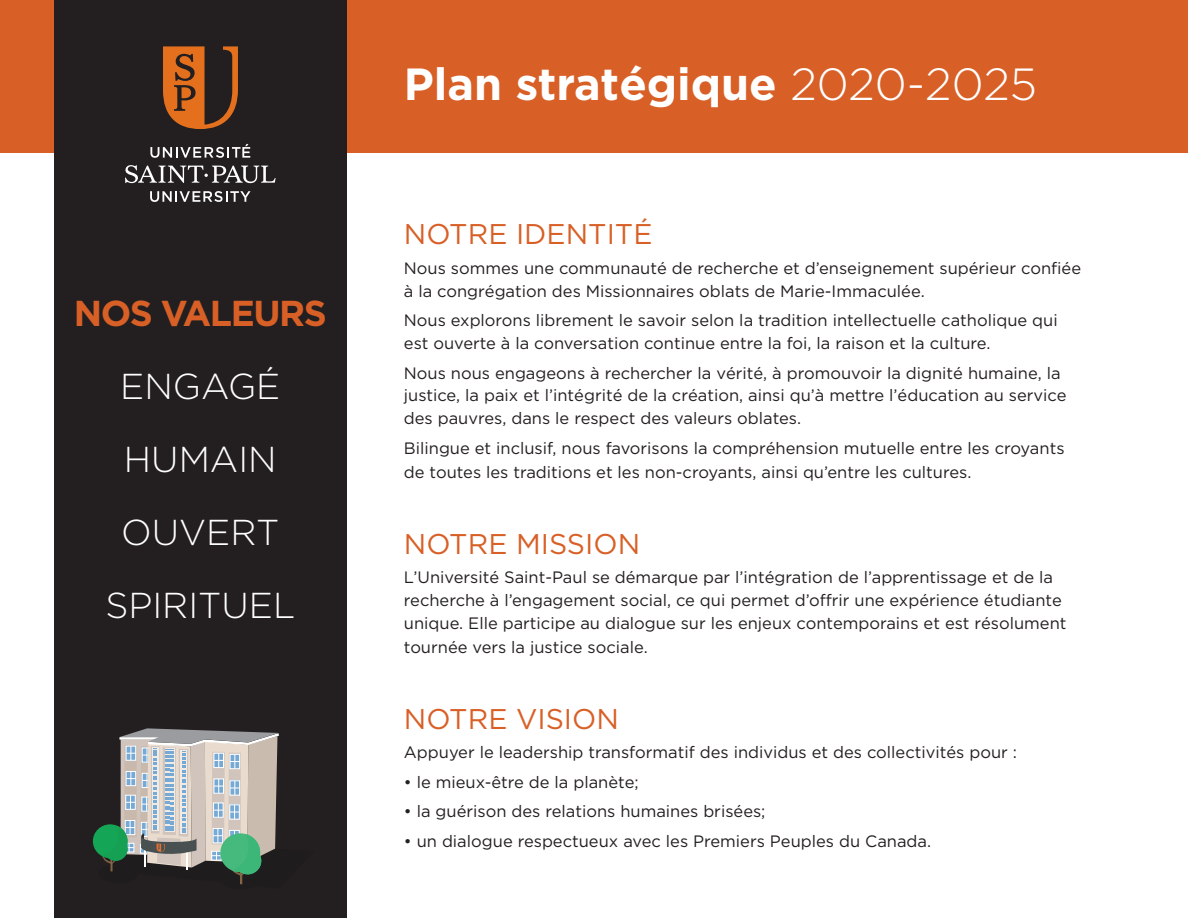
<style>
.page{position:relative;width:1188px;height:918px;background:#fff}
.page>*{position:absolute;margin:0;border:0;box-sizing:border-box;transform-origin:0 0}
.t1{font:700 45px "Gotham Pro";color:#fff}
.t2{font:300 36px/73.2px "Gotham Pro";color:#fff;text-align:center}
.t3{font:700 36px "Gotham Pro";letter-spacing:-.04em;color:#d86027}
.t4{font:28.5px "Gotham Pro";color:#d86027}
.t5{font:16.5px/22.8px "Gotham Pro";color:#231f20}
.s1{font-weight:300}
</style>
<div class="page">
<div style="left:0;top:0;width:1188px;height:152px;background:#d86027"></div>
<div style="left:54px;top:0;width:293px;height:918px;background:#231f20"></div>
<svg style="left:150px;top:144px;width:100px;height:14px"></svg>
<svg style="left:150px;top:191px;width:101px;height:11px"></svg>
<svg style="left:125px;top:165px;width:151px;height:18px"></svg>
<svg style="left:163px;top:46px;width:75px;height:83px"></svg>
<svg style="left:93px;top:728px;width:186px;height:157px"></svg>
<h2 class="t3" style="left:74px;top:292px;width:254px">NOS VALEURS</h2>
<h2 class="t2" style="left:105px;top:350px;width:191px">ENGAGÉ<br>HUMAIN<br>OUVERT<br>SPIRITUEL</h2>
<h1 class="t1" style="left:404px;top:58px;width:635px">Plan stratégique <span class="s1">2020-2025</span></h1>
<h3 class="t4" style="left:404px;top:218px;width:250px">NOTRE IDENTITÉ</h3>
<p class="t5" style="left:404px;top:257px;width:679px">Nous sommes une communauté de recherche et d’enseignement supérieur confiée à la congrégation des Missionnaires oblats de Marie-Immaculée.</p>
<p class="t5" style="left:404px;top:309px;width:655px">Nous explorons librement le savoir selon la tradition intellectuelle catholique qui est ouverte à la conversation continue entre la foi, la raison et la culture.</p>
<p class="t5" style="left:404px;top:361px;width:664px">Nous nous engageons à rechercher la vérité, à promouvoir la dignité humaine, la justice, la paix et l’intégrité de la création, ainsi qu’à mettre l’éducation au service des pauvres, dans le respect des valeurs oblates.</p>
<p class="t5" style="left:404px;top:436px;width:662px;line-height:24.6px">Bilingue et inclusif, nous favorisons la compréhension mutuelle entre les croyants de toutes les traditions et les non-croyants, ainsi qu’entre les cultures.</p>
<h3 class="t4" style="left:404px;top:528px;width:238px">NOTRE MISSION</h3>
<p class="t5" style="left:404px;top:566px;width:664px">L’Université Saint-Paul se démarque par l’intégration de l’apprentissage et de la recherche à l’engagement social, ce qui permet d’offrir une expérience étudiante unique. Elle participe au dialogue sur les enjeux contemporains et est résolument</p>
<p class="t5" style="left:404px;top:636px;width:245px">tournée vers la justice sociale.</p>
<h3 class="t4" style="left:404px;top:703px;width:217px">NOTRE VISION</h3>
<p class="t5" style="left:404px;top:741px;width:615px">Appuyer le leadership transformatif des individus et des collectivités pour :</p>
<p class="t5" style="left:404px;top:770px;width:236px">• le mieux-être de la planète;</p>
<p class="t5" style="left:404px;top:800px;width:363px">• la guérison des relations humaines brisées;</p>
<p class="t5" style="left:404px;top:830px;width:529px">• un dialogue respectueux avec les Premiers Peuples du Canada.</p>
</div>
